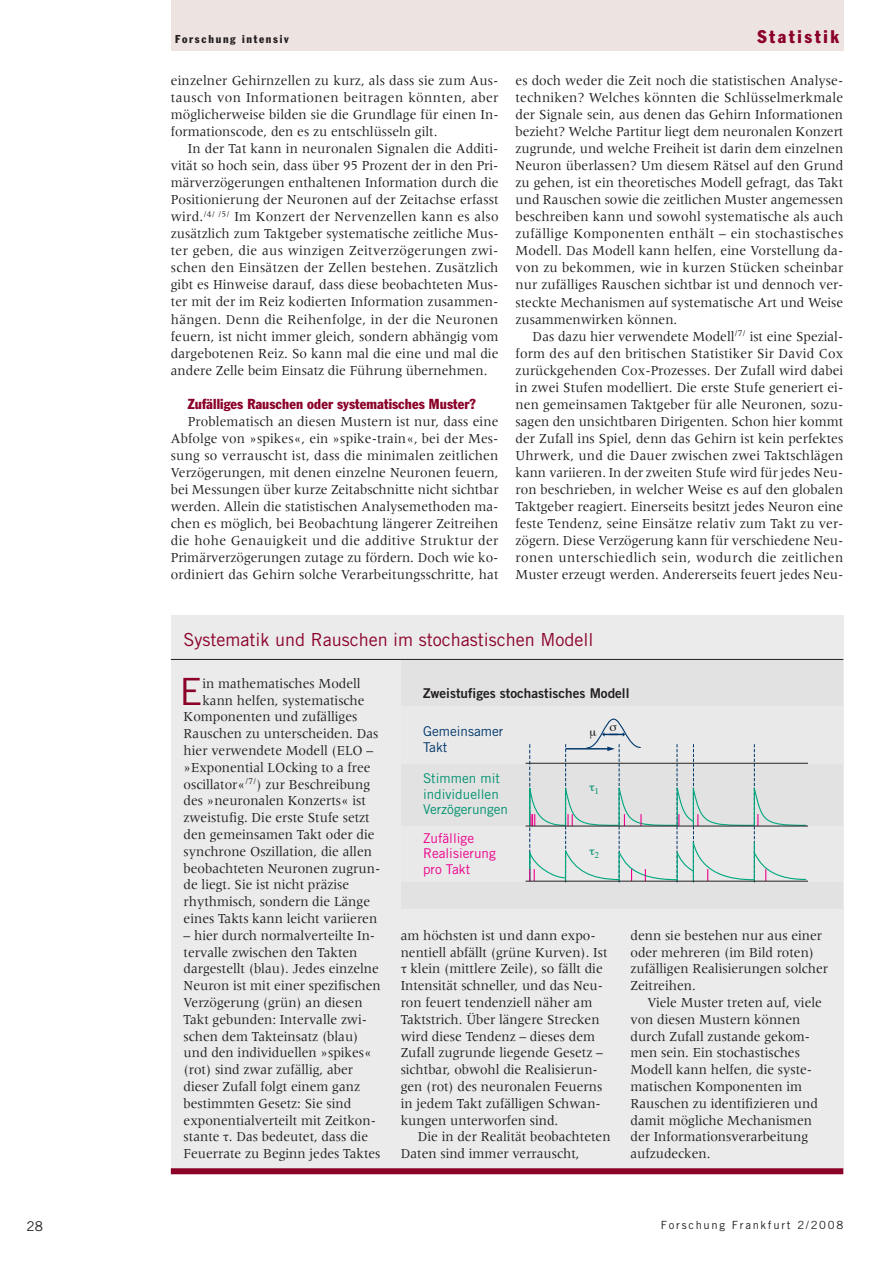
<style>
.page{position:relative;width:895px;height:1263px;background:#fff}
.page>*{position:absolute;margin:0;border:0;box-sizing:border-box;transform-origin:0 0}
.t1{font:37.5px "Trade Gothic";color:#8b0128}
.t2{font:18px "Trade Gothic";color:#8b0128}
.t3{font:condensed 18px "Franklin Gothic";letter-spacing:.15em;color:#8b0128}
.t4{font:14.25px/17px "Meridien";color:#231f20;text-align:justify;scale:.95 1}
.t5{font:condensed 14.25px "Franklin Gothic";letter-spacing:.005em;color:#8b0128}
.t6{font:13.5px/15.6px "Trade Gothic";color:#009270}
.t7{font:13.5px "Trade Gothic Bold Two";color:#231f20}
.t8{font:13.5px/15.6px "Trade Gothic";color:#ed028c}
.t9{font:13.5px/15.6px "Trade Gothic";color:#00376b}
.t10{font:13.5px "Trade Gothic";color:#231f20}
.t11{font:11.25px "Trade Gothic";letter-spacing:.15em;color:#231f20}
.t12{font:condensed 11.25px "Franklin Gothic";letter-spacing:.15em;color:#231f20}
.s1{font-family:"Minion Pro"}
</style>
<div class="page">
<div style="left:171px;top:0;width:671px;height:51px;background:#ede3e1"></div>
<div style="left:171px;top:615px;width:671px;height:555px;background:#ebebec"></div>
<div style="left:171px;top:1168px;width:671px;height:6px;background:#8b0128"></div>
<hr style="left:525px;top:763px;width:282px;height:1px;background:#231f20">
<hr style="left:525px;top:825px;width:282px;height:1px;background:#231f20">
<hr style="left:525px;top:881px;width:282px;height:1px;background:#231f20">
<hr style="left:171px;top:659px;width:671px;height:1px;background:#231f20">
<svg style="left:528px;top:718px;width:278px;height:164px"></svg>
<p class="t12" style="left:175px;top:35px;width:115px">Forschung intensiv</p>
<p class="t3" style="left:757px;top:30px;width:83px">Statistik</p>
<p class="t4" style="left:515px;top:73px;width:346px">es doch weder die Zeit noch die statistischen Analyse&shy;techniken? Welches könnten die Schlüsselmerkmale der Signale sein, aus denen das Gehirn Informationen bezieht? Welche Partitur liegt dem neuronalen Konzert zugrunde, und welche Freiheit ist darin dem einzelnen Neuron überlassen? Um diesem Rätsel auf den Grund zu gehen, ist ein theoretisches Modell gefragt, das Takt und Rauschen sowie die zeitlichen Muster angemessen beschreiben kann und sowohl systematische als auch zufällige Komponenten enthält – ein stochastisches Modell. Das Modell kann helfen, eine Vorstellung da&shy;von zu bekommen, wie in kurzen Stücken scheinbar nur zufälliges Rauschen sichtbar ist und dennoch ver&shy;steckte Mechanismen auf systematische Art und Weise zusammenwirken können.</p>
<p class="t4" style="left:515px;top:328px;width:346px;text-indent:17px">Das dazu hier verwendete Modell<sup>/7/</sup> ist eine Spezial&shy;form des auf den britischen Statistiker Sir David Cox zurückgehenden Cox-Prozesses. Der Zufall wird dabei in zwei Stufen modelliert. Die erste Stufe generiert ei&shy;nen gemeinsamen Taktgeber für alle Neuronen, sozu&shy;sagen den unsichtbaren Dirigenten. Schon hier kommt der Zufall ins Spiel, denn das Gehirn ist kein perfektes Uhrwerk, und die Dauer zwischen zwei Taktschlägen kann variieren. In der zweiten Stufe wird für jedes Neu&shy;ron beschrieben, in welcher Weise es auf den globalen Taktgeber reagiert. Einerseits besitzt jedes Neuron eine feste Tendenz, seine Einsätze relativ zum Takt zu ver&shy;zögern. Diese Verzögerung kann für verschiedene Neu&shy;ronen unterschiedlich sein, wodurch die zeitlichen Muster erzeugt werden. Andererseits feuert jedes Neu-</p>
<p class="t4" style="left:171px;top:73px;width:346px">ein zelner Gehirnzellen zu kurz, als dass sie zum Aus&shy;tausch von Informationen beitragen könnten, aber möglicherweise bilden sie die Grundlage für einen In&shy;formationscode, den es zu entschlüsseln gilt.</p>
<p class="t4" style="left:171px;top:141px;width:346px;text-indent:17px">In der Tat kann in neuronalen Signalen die Additi&shy;vität so hoch sein, dass über 95 Prozent der in den Pri&shy;märverzögerungen enthaltenen Information durch die Positionierung der Neuronen auf der Zeitachse erfasst wird.<sup>/4/</sup> <sup>/5/</sup> Im Konzert der Nervenzellen kann es also zusätzlich zum Taktgeber systematische zeitliche Mus&shy;ter geben, die aus winzigen Zeitverzögerungen zwi&shy;schen den Einsätzen der Zellen bestehen. Zusätzlich gibt es Hinweise darauf, dass diese beobachteten Mus&shy;ter mit der im Reiz kodierten Information zusammen&shy;hängen. Denn die Reihenfolge, in der die Neuronen feuern, ist nicht immer gleich, sondern abhängig vom dargebotenen Reiz. So kann mal die eine und mal die andere Zelle beim Einsatz die Führung übernehmen.</p>
<p class="t5" style="left:188px;top:398px;width:289px">Zufälliges Rauschen oder systematisches Muster?</p>
<p class="t4" style="left:171px;top:413px;width:346px;text-indent:17px">Problematisch an diesen Mustern ist nur, dass eine Abfolge von »spikes«, ein »spike-train«, bei der Mes&shy;sung so verrauscht ist, dass die minimalen zeitlichen Verzögerungen, mit denen einzelne Neuronen feuern, bei Messungen über kurze Zeitabschnitte nicht sichtbar werden. Allein die statistischen Analysemethoden ma&shy;chen es möglich, bei Beobachtung längerer Zeitreihen die hohe Genauigkeit und die additive Struktur der Primärverzögerungen zutage zu fördern. Doch wie ko&shy;ordiniert das Gehirn solche Verarbeitungsschritte, hat</p>
<p class="t2" style="left:183px;top:633px;width:411px">Systematik und Rauschen im stochastischen Modell</p>
<h1 class="t1" style="left:179px;top:677px;width:24px">E</h1>
<p class="t4" style="left:202px;top:675px;width:168px">in mathematisches Modell</p>
<p class="t7" style="left:423px;top:688px;width:208px">Zweistufiges stochastisches Modell</p>
<p class="t9" style="left:423px;top:725px;width:82px">Gemeinsamer<br>Takt</p>
<p class="t6" style="left:423px;top:771px;width:87px">Stimmen mit individuellen<br>Verzögerungen</p>
<p class="t8" style="left:423px;top:831px;width:74px">Zufällige<br>Realisierung pro Takt</p>
<p class="t4" style="left:202px;top:692px;width:172px">kann helfen, systematische</p>
<p class="t4" style="left:183px;top:709px;width:184px">Komponenten und zufälliges</p>
<p class="t4" style="left:183px;top:726px;width:207px">Rauschen zu unterscheiden. Das</p>
<p class="t4" style="left:183px;top:743px;width:201px">hier verwendete Modell (ELO –</p>
<p class="t4" style="left:183px;top:759px;width:198px">»Exponential LOcking to a free</p>
<p class="t4" style="left:183px;top:776px;width:198px">oscillator«<sup>/7/</sup>) zur Beschreibung</p>
<p class="t4" style="left:183px;top:793px;width:193px">des »neuronalen Konzerts« ist</p>
<p class="t4" style="left:183px;top:810px;width:197px">zweistufig. Die erste Stufe setzt</p>
<p class="t4" style="left:183px;top:827px;width:202px">den gemeinsamen Takt oder die</p>
<p class="t4" style="left:183px;top:843px;width:200px">synchrone Oszillation, die allen</p>
<p class="t4" style="left:183px;top:860px;width:208px">beobachteten Neuronen zugrun-</p>
<p class="t4" style="left:183px;top:877px;width:176px">de liegt. Sie ist nicht präzise</p>
<p class="t4" style="left:183px;top:894px;width:198px">rhythmisch, sondern die Länge</p>
<p class="t4" style="left:183px;top:911px;width:205px">eines Takts kann leicht variieren</p>
<p class="t4" style="left:183px;top:928px;width:209px;text-align:left">– hier durch normalverteilte In&shy;tervalle zwischen den Takten dargestellt (blau). Jedes einzelne<br>Neuron ist mit einer spezifischen<br>Verzögerung (grün) an diesen<br>Takt gebunden: Intervalle zwi&shy;schen dem Takteinsatz (blau) und den individuellen »spikes« (rot) sind zwar zufällig, aber dieser Zufall folgt einem ganz bestimmten Gesetz: Sie sind<br>ex ponentialverteilt mit Zeitkon&shy;stante <span class="s1">τ</span>. Das bedeutet, dass die<br>Feuerrate zu Beginn jedes Taktes</p>
<p class="t4" style="left:400px;top:928px;width:219px;text-align:left">am höchsten ist und dann expo&shy;nentiell abfällt (grüne Kurven). Ist <span class="s1">τ</span> klein (mittlere Zeile), so fällt die Intensität schneller, und das Neu&shy;ron feuert tendenziell näher am Taktstrich. Über längere Strecken wird diese Tendenz – dieses dem Zufall zugrunde liegende Gesetz – sichtbar, obwohl die Realisierun&shy;gen (rot) des neuronalen Feuerns in jedem Takt zufälligen Schwan&shy;kungen unterworfen sind.</p>
<p class="t4" style="left:630px;top:928px;width:209px;text-align:left">denn sie bestehen nur aus einer oder mehreren (im Bild roten) zufälligen Realisierungen solcher<br>Zeitreihen.</p>
<p class="t4" style="left:630px;top:995px;width:203px;text-align:left;text-indent:17px">Viele Muster treten auf, viele von diesen Mustern können durch Zufall zustande gekom&shy;men sein. Ein stochastisches<br>Modell kann helfen, die syste&shy;matischen Komponenten im<br>Rauschen zu identifizieren und damit mögliche Mechanismen der Informationsverarbeitung aufzudecken.</p>
<p class="t4" style="left:400px;top:1129px;width:222px;text-indent:17px">Die in der Realität beobachteten<br>Daten sind immer verrauscht,</p>
<p class="t10" style="left:26px;top:1221px;width:18px">28</p>
<p class="t11" style="left:660px;top:1221px;width:184px">Forschung Frankfurt 2/2008</p>
</div>
